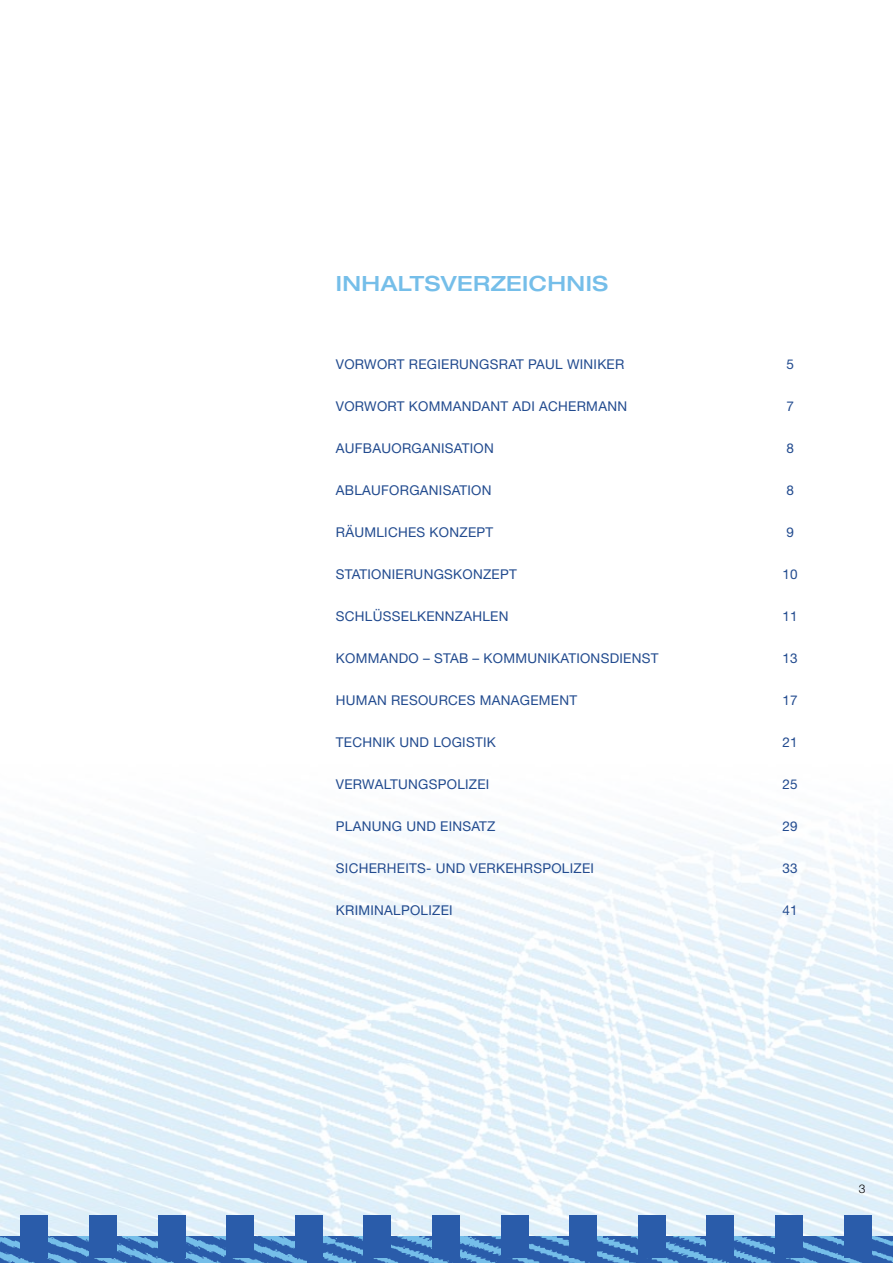
<style>
.page{position:relative;width:893px;height:1263px;background:#fff}
.page>*{position:absolute;margin:0;border:0;box-sizing:border-box;transform-origin:0 0}
.t1{font:500 expanded 21px "Helvetica Neue LT Pro";letter-spacing:.02em;color:#75bee9}
.t2{font:13.5px "Helvetica Neue LT Pro";letter-spacing:.02em;color:#224b8f}
.t3{font:300 12px "Helvetica Neue LT Pro";color:#000}
</style>
<div class="page">
<img style="left:0;top:831px;width:893px;height:405px">
<img style="left:0;top:1236px;width:893px;height:27px">
<div style="left:89px;top:1215px;width:28px;height:43px;background:#2a5caa"></div>
<div style="left:775px;top:1215px;width:28px;height:43px;background:#2a5caa"></div>
<div style="left:158px;top:1215px;width:27px;height:43px;background:#2a5caa"></div>
<div style="left:844px;top:1215px;width:27px;height:43px;background:#2a5caa"></div>
<div style="left:21px;top:1215px;width:27px;height:43px;background:#2a5caa"></div>
<div style="left:226px;top:1215px;width:28px;height:43px;background:#2a5caa"></div>
<div style="left:295px;top:1215px;width:27px;height:43px;background:#2a5caa"></div>
<div style="left:364px;top:1215px;width:27px;height:43px;background:#2a5caa"></div>
<div style="left:432px;top:1215px;width:28px;height:43px;background:#2a5caa"></div>
<div style="left:501px;top:1215px;width:27px;height:43px;background:#2a5caa"></div>
<div style="left:569px;top:1215px;width:28px;height:43px;background:#2a5caa"></div>
<div style="left:638px;top:1215px;width:27px;height:43px;background:#2a5caa"></div>
<div style="left:707px;top:1215px;width:27px;height:43px;background:#2a5caa"></div>
<h1 class="t1" style="left:336px;top:270px;width:273px">INHALTSVERZEICHNIS</h1>
<p class="t2" style="left:336px;top:356px;width:290px">VORWORT REGIERUNGSRAT PAUL WINIKER</p>
<p class="t2" style="left:786px;top:356px;width:9px">5</p>
<p class="t2" style="left:336px;top:398px;width:293px">VORWORT KOMMANDANT ADI ACHERMANN</p>
<p class="t2" style="left:786px;top:398px;width:9px">7</p>
<p class="t2" style="left:336px;top:440px;width:159px">AUFBAUORGANISATION</p>
<p class="t2" style="left:786px;top:440px;width:9px">8</p>
<p class="t2" style="left:336px;top:482px;width:157px">ABLAUFORGANISATION</p>
<p class="t2" style="left:786px;top:482px;width:9px">8</p>
<p class="t2" style="left:336px;top:524px;width:159px">RÄUMLICHES KONZEPT</p>
<p class="t2" style="left:786px;top:524px;width:9px">9</p>
<p class="t2" style="left:336px;top:566px;width:182px">STATIONIERUNGSKONZEPT</p>
<p class="t2" style="left:782px;top:566px;width:17px">10</p>
<p class="t2" style="left:336px;top:608px;width:174px">SCHLÜSSELKENNZAHLEN</p>
<p class="t2" style="left:782px;top:608px;width:17px">11</p>
<p class="t2" style="left:336px;top:650px;width:324px">KOMMANDO – STAB – KOMMUNIKATIONSDIENST</p>
<p class="t2" style="left:782px;top:650px;width:17px">13</p>
<p class="t2" style="left:336px;top:692px;width:243px">HUMAN RESOURCES MANAGEMENT</p>
<p class="t2" style="left:782px;top:692px;width:17px">17</p>
<p class="t2" style="left:336px;top:734px;width:161px">TECHNIK UND LOGISTIK</p>
<p class="t2" style="left:782px;top:734px;width:17px">21</p>
<p class="t2" style="left:336px;top:776px;width:155px">VERWALTUNGSPOLIZEI</p>
<p class="t2" style="left:782px;top:776px;width:17px">25</p>
<p class="t2" style="left:336px;top:818px;width:161px">PLANUNG UND EINSATZ</p>
<p class="t2" style="left:782px;top:818px;width:17px">29</p>
<p class="t2" style="left:336px;top:860px;width:260px">SICHERHEITS- UND VERKEHRSPOLIZEI</p>
<p class="t2" style="left:782px;top:860px;width:17px">33</p>
<p class="t2" style="left:336px;top:902px;width:118px">KRIMINALPOLIZEI</p>
<p class="t2" style="left:782px;top:902px;width:17px">41</p>
<p class="t3" style="left:859px;top:1181px;width:8px">3</p>
</div>
